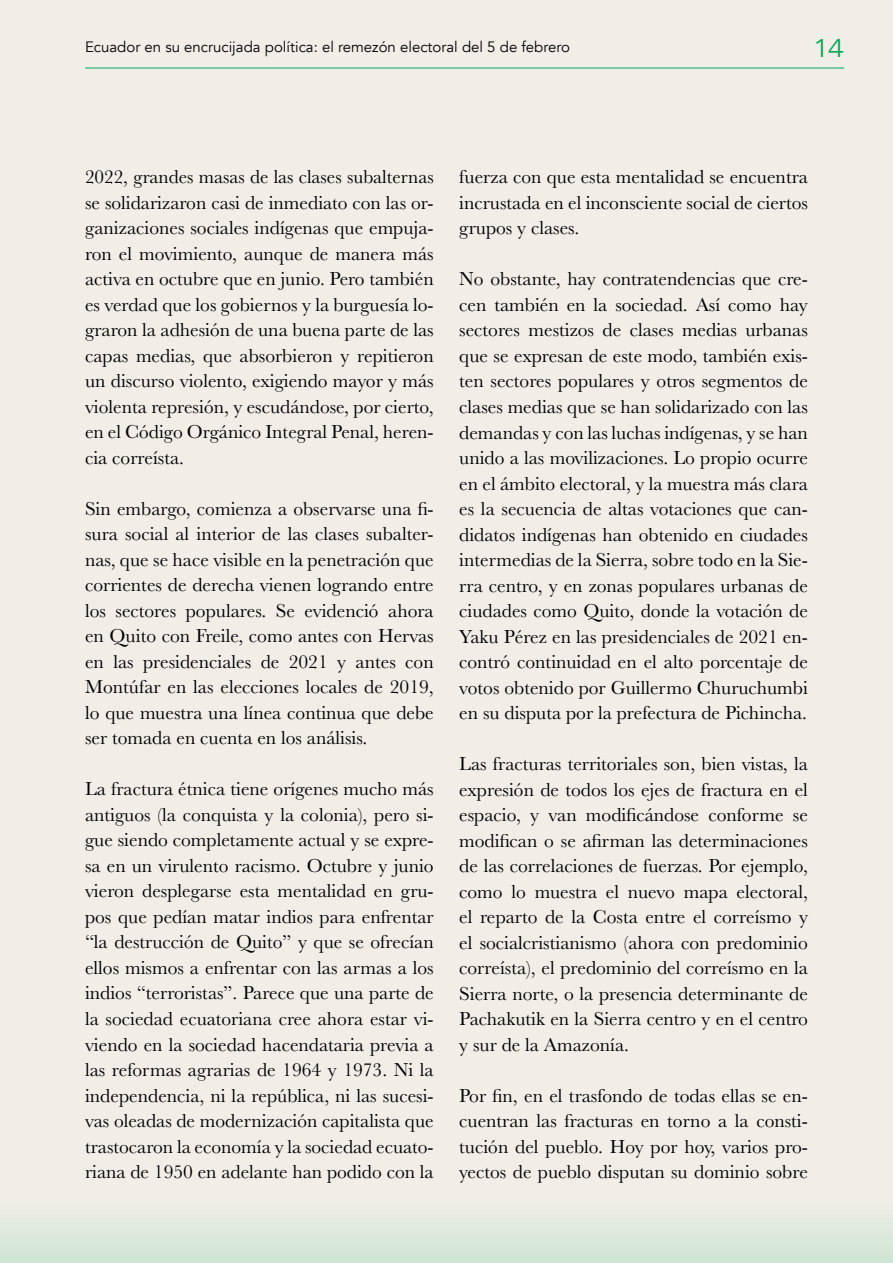
<style>
.page{position:relative;width:893px;height:1263px;background:#f1eee8}
.page>*{position:absolute;margin:0;border:0;box-sizing:border-box;transform-origin:0 0}
.t1{font:300 25.5px "Avenir";color:#00a651;scale:1.2 1}
.t2{font:19.5px/25.5px "Baskerville";color:#000;text-align:justify}
.t3{font:15px "Avenir";color:#000}
</style>
<div class="page">
<hr style="left:85px;top:68px;width:759px;height:1px;background:#00a651">
<div style="left:0;top:1200px;width:893px;height:63px;background:linear-gradient(to bottom,#f0eee8,#cde4d1)"></div>
<p class="t3" style="left:85px;top:38px;width:487px">Ecuador en su encrucijada política: el remezón electoral del 5 de febrero</p>
<h1 class="t1" style="left:813px;top:34px;width:27px">14</h1>
<p class="t2" style="left:85px;top:164px;width:350px">2022, grandes masas de las clases subalternas se solidarizaron casi de inmediato con las or&shy;ganizaciones sociales indígenas que empuja&shy;ron el movimiento, aunque de manera más activa en octubre que en junio. Pero también es verdad que los gobiernos y la burguesía lo&shy;graron la adhesión de una buena parte de las capas medias, que absorbieron y repitieron un discurso violento, exigiendo mayor y más violenta represión, y escudándose, por cierto, en el Código Orgánico Integral Penal, heren&shy;cia correísta.</p>
<p class="t2" style="left:85px;top:496px;width:350px">Sin embargo, comienza a observarse una fi&shy;sura social al interior de las clases subalter&shy;nas, que se hace visible en la penetración que corrientes de derecha vienen logrando entre los sectores populares. Se evidenció ahora en Quito con Freile, como antes con Hervas en las presidenciales de 2021 y antes con Montúfar en las elecciones locales de 2019, lo que muestra una línea continua que debe ser tomada en cuenta en los análisis.</p>
<p class="t2" style="left:85px;top:777px;width:350px">La fractura étnica tiene orígenes mucho más antiguos (la conquista y la colonia), pero si&shy;gue siendo completamente actual y se expre&shy;sa en un virulento racismo. Octubre y junio vieron desplegarse esta mentalidad en gru&shy;pos que pedían matar indios para enfrentar “la destrucción de Quito” y que se ofrecían ellos mismos a enfrentar con las armas a los indios “terroristas”. Parece que una parte de la sociedad ecuatoriana cree ahora estar vi&shy;viendo en la sociedad hacendataria previa a las reformas agrarias de 1964 y 1973. Ni la independencia, ni la república, ni las sucesi&shy;vas oleadas de modernización capitalista que trastocaron la economía y la sociedad ecuato&shy;riana de 1950 en adelante han podido con la</p>
<p class="t2" style="left:459px;top:165px;width:350px">fuerza con que esta mentalidad se encuentra incrustada en el inconsciente social de ciertos grupos y clases.</p>
<p class="t2" style="left:459px;top:267px;width:350px">No obstante, hay contratendencias que cre&shy;cen también en la sociedad. Así como hay sectores mestizos de clases medias urbanas que se expresan de este modo, también exis&shy;ten sectores populares y otros segmentos de clases medias que se han solidarizado con las demandas y con las luchas indígenas, y se han unido a las movilizaciones. Lo propio ocurre en el ámbito electoral, y la muestra más clara es la secuencia de altas votaciones que can&shy;didatos indígenas han obtenido en ciudades intermedias de la Sierra, sobre todo en la Sie&shy;rra centro, y en zonas populares urbanas de ciudades como Quito, donde la votación de Yaku Pérez en las presidenciales de 2021 en&shy;contró continuidad en el alto porcentaje de votos obtenido por Guillermo Churuchumbi en su disputa por la prefectura de Pichincha.</p>
<p class="t2" style="left:459px;top:751px;width:350px">Las fracturas territoriales son, bien vistas, la expresión de todos los ejes de fractura en el espacio, y van modificándose conforme se modifican o se afirman las determinaciones de las correlaciones de fuerzas. Por ejemplo, como lo muestra el nuevo mapa electoral, el reparto de la Costa entre el correísmo y el socialcristianismo (ahora con predominio correísta), el predominio del correísmo en la Sierra norte, o la presencia determinante de Pachakutik en la Sierra centro y en el centro y sur de la Amazonía.</p>
<p class="t2" style="left:459px;top:1083px;width:350px">Por fin, en el trasfondo de todas ellas se en&shy;cuentran las fracturas en torno a la consti&shy;tución del pueblo. Hoy por hoy, varios pro&shy;yectos de pueblo disputan su dominio sobre</p>
</div>
